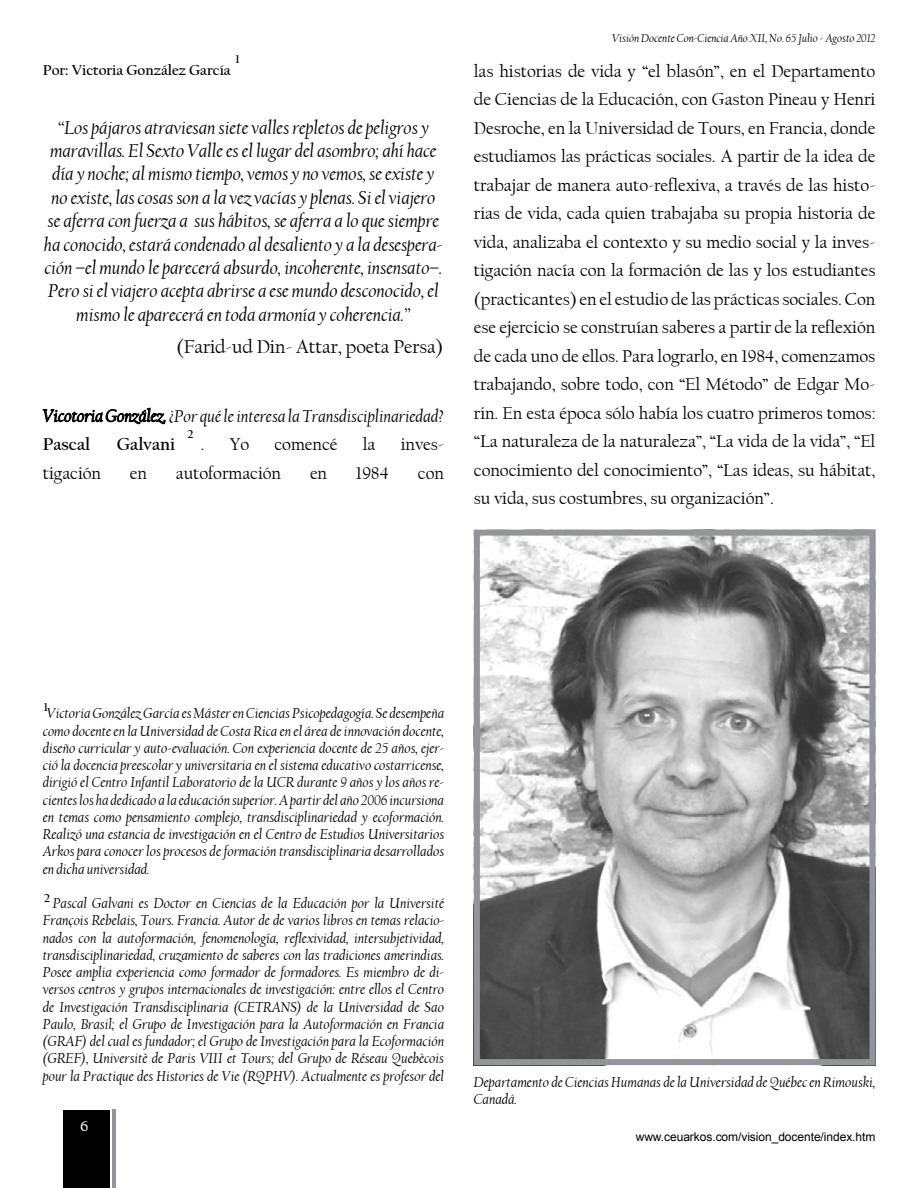
<style>
.page{position:relative;width:918px;height:1188px;background:#fff}
.page>*{position:absolute;margin:0;border:0;box-sizing:border-box;transform-origin:0 0}
.t1{font:italic 19.5px/23.4px "Californian FB";letter-spacing:-.005em;color:#000;text-align:center}
.t2{font:19.5px "Californian FB";letter-spacing:-.005em;color:#000}
.t3{font:18px/28.5px "Californian FB";letter-spacing:-.005em;color:#000;text-align:justify}
.t4{font:italic 18px "Californian FB";letter-spacing:-.005em;color:#000}
.t5{font:700 18px "Californian FB";letter-spacing:-.005em;color:#000}
.t6{font:italic 15px/17.2px "Californian FB";letter-spacing:-.005em;color:#000;text-align:justify}
.t7{font:700 15px "Californian FB";letter-spacing:-.005em;color:#000}
.t8{font:700 15px "Californian FB";color:#fff}
.t9{font:italic 12px "Californian FB";letter-spacing:-.005em;color:#000}
.t10{font:12px "Arial";letter-spacing:-.005em;color:#000}
.t11{font:700 12px "Californian FB";color:#000}
</style>
<div class="page">
<div style="left:64px;top:1110px;width:46px;height:78px;background:#000"></div>
<hr style="left:113px;top:1110px;width:3px;height:78px;background:#939598">
<svg style="left:43px;top:407px;width:123px;height:18px"></svg>
<img style="left:481px;top:537px;width:387px;height:521px">
<div style="left:474px;top:530px;width:401px;height:535px;border:6px solid #939598"></div>
<p class="t11" style="left:236px;top:52px;width:6px">1</p>
<p class="t7" style="left:43px;top:62px;width:189px">Por: Victoria González García</p>
<p class="t1" style="left:44px;top:116px;width:400px">“Los pájaros atraviesan siete valles repletos de peligros y maravillas. El Sexto Valle es el lugar del asombro; ahí hace día y noche; al mismo tiempo, vemos y no vemos, se existe y no existe, las cosas son a la vez vacías y plenas. Si el viajero se aferra con fuerza a sus hábitos, se aferra a lo que siempre ha conocido, estará condenado al desaliento y a la desespera&shy;ción –el mundo le parecerá absurdo, incoherente, insensato–.<br>Pero si el viajero acepta abrirse a ese mundo desconocido, el mismo le aparecerá en toda armonía y coherencia.”</p>
<h1 class="t2" style="left:176px;top:336px;width:268px">(Farid-ud Din- Attar, poeta Persa)</h1>
<p class="t4" style="left:43px;top:406px;width:403px">Vicotoria González. ¿Por qué le interesa la Transdisciplinariedad?</p>
<p class="t5" style="left:43px;top:434px;width:49px">Pascal</p>
<p class="t5" style="left:117px;top:434px;width:60px">Galvani</p>
<p class="t3" style="left:201px;top:430px;width:5px">.</p>
<p class="t3" style="left:230px;top:430px;width:21px">Yo</p>
<p class="t3" style="left:274px;top:430px;width:65px">comencé</p>
<p class="t3" style="left:363px;top:430px;width:14px">la</p>
<p class="t3" style="left:401px;top:430px;width:45px">inves-</p>
<p class="t3" style="left:43px;top:459px;width:60px">tigación</p>
<p class="t3" style="left:130px;top:459px;width:19px">en</p>
<p class="t3" style="left:176px;top:459px;width:107px">autoformación</p>
<p class="t3" style="left:310px;top:459px;width:19px">en</p>
<p class="t3" style="left:356px;top:459px;width:35px">1984</p>
<p class="t3" style="left:418px;top:459px;width:28px">con</p>
<p class="t11" style="left:187px;top:428px;width:8px">2</p>
<p class="t9" style="left:612px;top:31px;width:265px">Visión Docente Con-Ciencia Año XII, No. 65 Julio - Agosto 2012</p>
<p class="t3" style="left:474px;top:57px;width:403px">las historias de vida y “el blasón”, en el Departamento de Ciencias de la Educación, con Gaston Pineau y Henri Desroche, en la Universidad de Tours, en Francia, donde estudiamos las prácticas sociales. A partir de la idea de trabajar de manera auto-reflexiva, a través de las histo&shy;rias de vida, cada quien trabajaba su propia historia de vida, analizaba el contexto y su medio social y la inves&shy;tigación nacía con la formación de las y los estudiantes (practicantes) en el estudio de las prácticas sociales. Con ese ejercicio se construían saberes a partir de la reflexión de cada uno de ellos. Para lograrlo, en 1984, comenzamos trabajando, sobre todo, con “El Método” de Edgar Mo&shy;rin. En esta época sólo había los cuatro primeros tomos: “La naturaleza de la naturaleza”, “La vida de la vida”, “El conocimiento del conocimiento”, “Las ideas, su hábitat, su vida, sus costumbres, su organización”.</p>
<p class="t11" style="left:44px;top:700px;width:6px">1</p>
<p class="t6" style="left:43px;top:705px;width:403px">Victoria González García es Máster en Ciencias Psicopedagogía. Se desempeña como docente en la Universidad de Costa Rica en el área de innovación docente, diseño curricular y auto-evaluación. Con experiencia docente de 25 años, ejer&shy;ció la docencia preescolar y universitaria en el sistema educativo costarricense, dirigió el Centro Infantil Laboratorio de la UCR durante 9 años y los años re&shy;cientes los ha dedicado a la educación superior. A partir del año 2006 incursiona en temas como pensamiento complejo, transdisciplinariedad y ecoformación.<br>Realizó una estancia de investigación en el Centro de Estudios Universitarios Arkos para conocer los procesos de formación transdisciplinaria desarrollados en dicha universidad.</p>
<p class="t6" style="left:43px;top:895px;width:403px;text-indent:10px">Pascal Galvani es Doctor en Ciencias de la Educación por la Université François Rebelais, Tours. Francia. Autor de de varios libros en temas relacio&shy;nados con la autoformación, fenomenología, reflexividad, intersubjetividad, transdisciplinariedad, cruzamiento de saberes con las tradiciones amerindias.<br>Posee amplia experiencia como formador de formadores. Es miembro de di&shy;versos centros y grupos internacionales de investigación: entre ellos el Centro de Investigación Transdisciplinaria (CETRANS) de la Universidad de Sao Paulo, Brasil; el Grupo de Investigación para la Autoformación en Francia (GRAF) del cual es fundador; el Grupo de Investigación para la Ecoformación (GREF), Universitè de Paris VIII et Tours; del Grupo de Réseau Quebècois pour la Practique des Histories de Vie (RQPHV). Actualmente es profesor del</p>
<p class="t11" style="left:44px;top:891px;width:8px">2</p>
<p class="t8" style="left:80px;top:1117px;width:9px">6</p>
<p class="t6" style="left:474px;top:1074px;width:403px">Departamento de Ciencias Humanas de la Universidad de Québec en Rimouski,<br>Canadá.</p>
<p class="t10" style="left:636px;top:1129px;width:241px">www.ceuarkos.com/vision_docente/index.htm</p>
</div>
